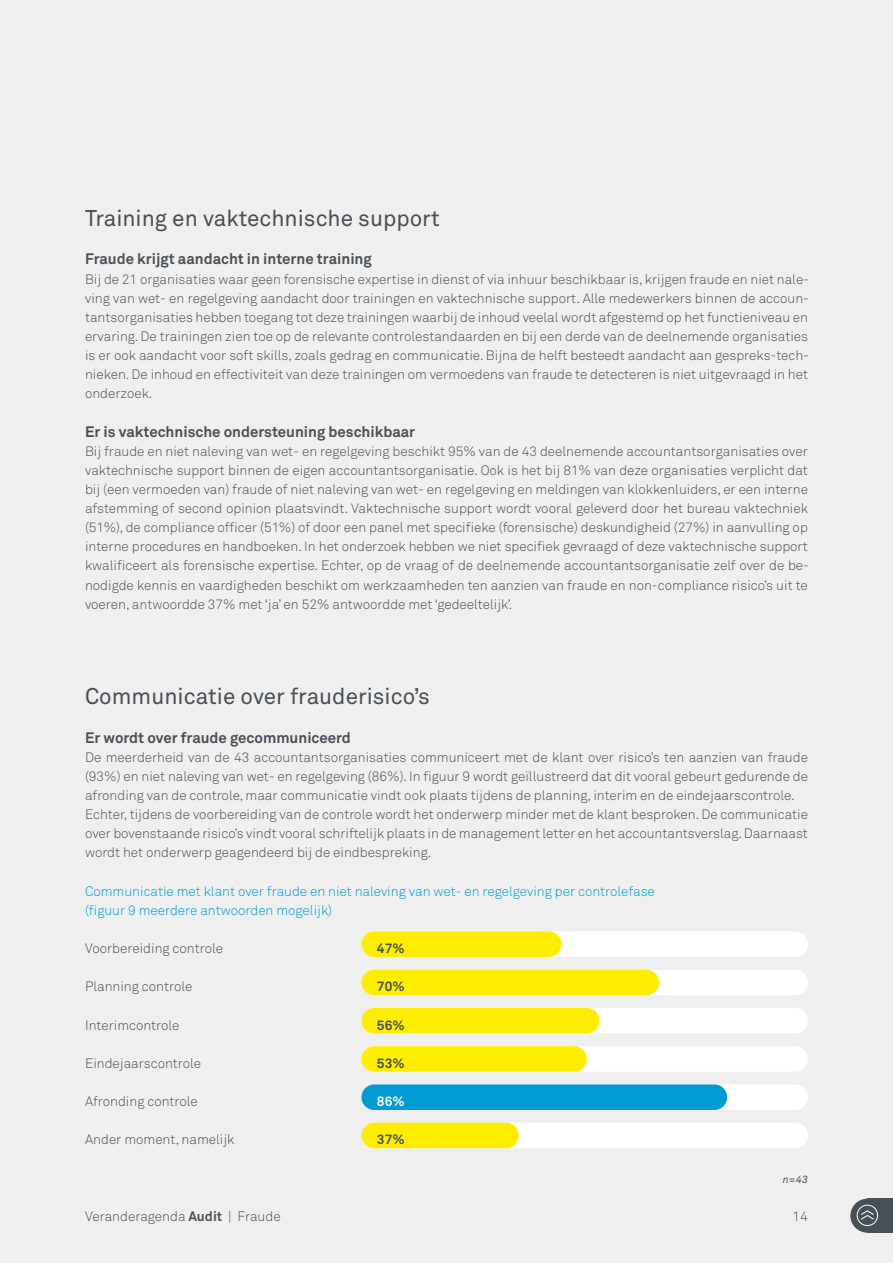
<style>
.page{position:relative;width:893px;height:1263px;background:#efefef}
.page>*{position:absolute;margin:0;border:0;box-sizing:border-box;transform-origin:0 0}
.t1{font:22.5px "Akkurat";color:#484f55}
.t2{font:700 15px "Akkurat";color:#484f55}
.t3{font:300 13.5px/19.2px "Akkurat";color:#484f55;text-align:justify}
.t4{font:300 13.5px/19.2px "Akkurat";color:#009ad4}
.t5{font:700 13.5px "Akkurat";color:#484f55}
.t6{font:700 13.5px "Akkurat";color:#fff}
.t7{font:italic 10.5px "Akkurat";color:#484f55}
.s1{font-weight:700}
</style>
<div class="page">
<div style="left:361px;top:931px;width:447px;height:26px;background:#fff;border-radius:13px"></div>
<div style="left:361px;top:931px;width:200px;height:26px;background:#ffed00;border-radius:13px"></div>
<div style="left:361px;top:970px;width:447px;height:25px;background:#fff;border-radius:13px"></div>
<div style="left:361px;top:970px;width:298px;height:25px;background:#ffed00;border-radius:13px"></div>
<div style="left:361px;top:1046px;width:447px;height:26px;background:#fff;border-radius:13px"></div>
<div style="left:361px;top:1046px;width:226px;height:26px;background:#ffed00;border-radius:13px"></div>
<div style="left:361px;top:1084px;width:447px;height:26px;background:#fff;border-radius:13px"></div>
<div style="left:361px;top:1084px;width:366px;height:26px;background:#009ad4;border-radius:13px"></div>
<div style="left:361px;top:1008px;width:447px;height:25px;background:#fff;border-radius:13px"></div>
<div style="left:361px;top:1008px;width:239px;height:25px;background:#ffed00;border-radius:13px"></div>
<div style="left:361px;top:1123px;width:447px;height:25px;background:#fff;border-radius:13px"></div>
<div style="left:361px;top:1123px;width:158px;height:25px;background:#ffed00;border-radius:13px"></div>
<div style="left:867px;top:1199px;width:26px;height:34px;background:#484f55"></div>
<div style="left:850px;top:1199px;width:34px;height:34px;background:#484f55;border-radius:50%"></div>
<div style="left:857px;top:1205px;width:21px;height:21px;border:1px solid #fff;border-radius:50%"></div>
<svg style="left:861px;top:1210px;width:13px;height:10px"></svg>
<h1 class="t1" style="left:85px;top:205px;width:356px">Training en vaktechnische support</h1>
<p class="t2" style="left:85px;top:250px;width:288px">Fraude krijgt aandacht in interne training</p>
<p class="t3" style="left:85px;top:269px;width:726px">Bij de 21 organisaties waar geen forensische expertise in dienst of via inhuur beschikbaar is, krijgen fraude en niet nale&shy;ving van wet- en regelgeving aandacht door trainingen en vaktechnische support. Alle medewerkers binnen de accoun&shy;tantsorganisaties hebben toegang tot deze trainingen waarbij de inhoud veelal wordt afgestemd op het functieniveau en ervaring. De trainingen zien toe op de relevante controlestandaarden en bij een derde van de deelnemende organisaties is er ook aandacht voor soft skills, zoals gedrag en communicatie. Bijna de helft besteedt aandacht aan gespreks-tech&shy;nieken. De inhoud en effectiviteit van deze trainingen om vermoedens van fraude te detecteren is niet uitgevraagd in het onderzoek.</p>
<p class="t2" style="left:85px;top:422px;width:332px">Er is vaktechnische ondersteuning beschikbaar</p>
<p class="t3" style="left:85px;top:441px;width:725px">Bij fraude en niet naleving van wet- en regelgeving beschikt 95% van de 43 deelnemende accountantsorganisaties over vaktechnische support binnen de eigen accountantsorganisatie. Ook is het bij 81% van deze organisaties verplicht dat bij (een vermoeden van) fraude of niet naleving van wet- en regelgeving en meldingen van klokkenluiders, er een interne afstemming of second opinion plaatsvindt. Vaktechnische support wordt vooral geleverd door het bureau vaktechniek (51%), de compliance officer (51%) of door een panel met specifieke (forensische) deskundigheid (27%) in aanvulling op interne procedures en handboeken. In het onderzoek hebben we niet specifiek gevraagd of deze vaktechnische support kwalificeert als forensische expertise. Echter, op de vraag of de deelnemende accountantsorganisatie zelf over de be&shy;nodigde kennis en vaardigheden beschikt om werkzaamheden ten aanzien van fraude en non-compliance risico’s uit te voeren, antwoordde 37% met ‘ja’ en 52% antwoordde met ‘gedeeltelijk’.</p>
<h1 class="t1" style="left:85px;top:683px;width:346px">Communicatie over frauderisico’s</h1>
<p class="t2" style="left:85px;top:728px;width:267px">Er wordt over fraude gecommuniceerd</p>
<p class="t3" style="left:85px;top:747px;width:724px;text-align:left">De meerderheid van de 43 accountantsorganisaties communiceert met de klant over risico’s ten aanzien van fraude (93%) en niet naleving van wet- en regelgeving (86%). In figuur 9 wordt geïllustreerd dat dit vooral gebeurt gedurende de afronding van de controle, maar communicatie vindt ook plaats tijdens de planning, interim en de eindejaarscontrole.<br>Echter, tijdens de voorbereiding van de controle wordt het onderwerp minder met de klant besproken. De communicatie over bovenstaande risico’s vindt vooral schriftelijk plaats in de management letter en het accountantsverslag. Daarnaast wordt het onderwerp geagendeerd bij de eindbespreking.</p>
<p class="t4" style="left:85px;top:881px;width:571px">Communicatie met klant over fraude en niet naleving van wet- en regelgeving per controlefase (figuur 9 meerdere antwoorden mogelijk)</p>
<p class="t3" style="left:85px;top:938px;width:139px">Voorbereiding controle</p>
<p class="t5" style="left:377px;top:940px;width:29px">47%</p>
<p class="t3" style="left:85px;top:977px;width:109px">Planning controle</p>
<p class="t5" style="left:377px;top:978px;width:29px">70%</p>
<p class="t3" style="left:85px;top:1015px;width:96px">Interimcontrole</p>
<p class="t5" style="left:377px;top:1016px;width:29px">56%</p>
<p class="t3" style="left:85px;top:1053px;width:118px">Eindejaarscontrole</p>
<p class="t5" style="left:377px;top:1054px;width:29px">53%</p>
<p class="t3" style="left:85px;top:1091px;width:114px">Afronding controle</p>
<p class="t6" style="left:377px;top:1093px;width:29px">86%</p>
<p class="t3" style="left:85px;top:1130px;width:151px">Ander moment, namelijk</p>
<p class="t5" style="left:377px;top:1131px;width:29px">37%</p>
<p class="t7" style="left:783px;top:1173px;width:27px">n=43</p>
<p class="t3" style="left:85px;top:1206px;width:197px">Veranderagenda <span class="s1">Audit</span> | Fraude</p>
<p class="t3" style="left:793px;top:1206px;width:17px">14</p>
</div>
